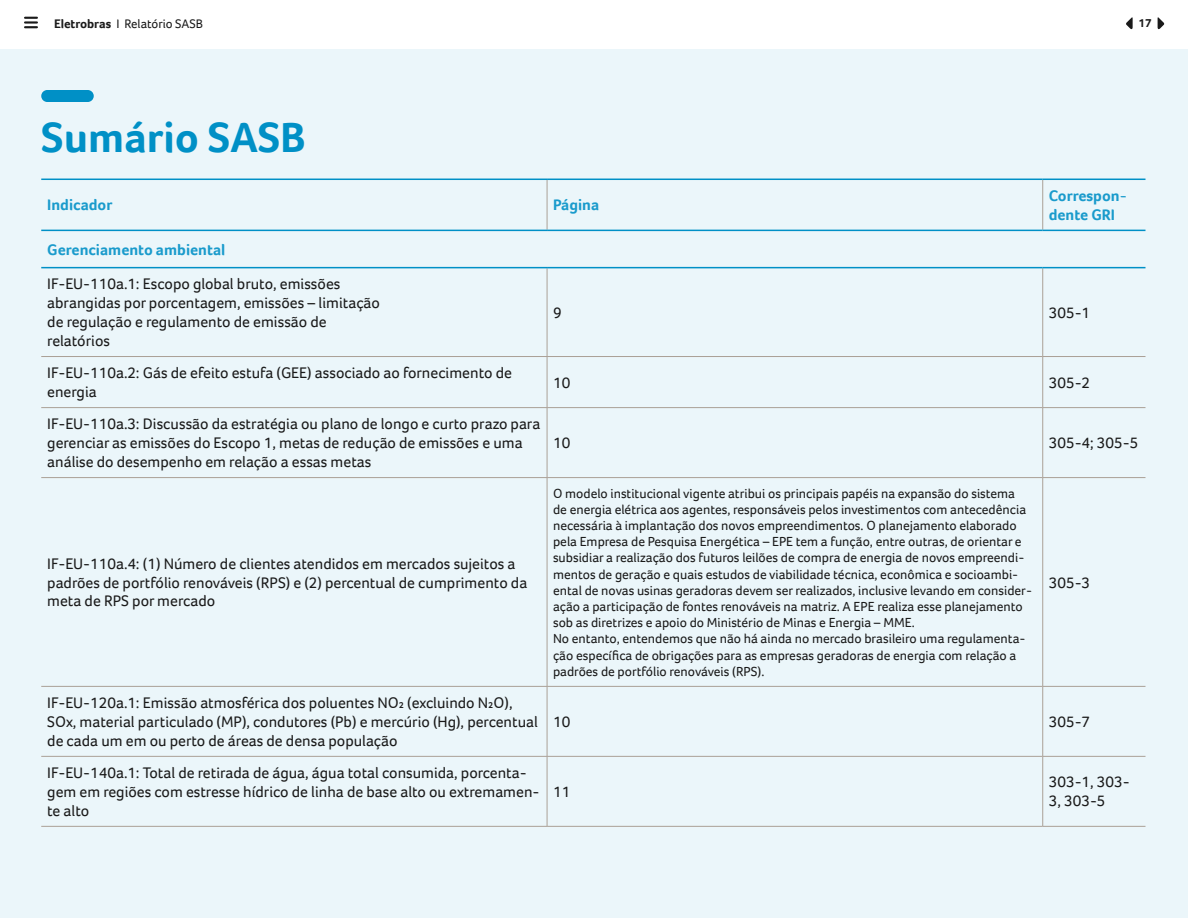
<style>
.page{position:relative;width:1188px;height:918px;background:#ebf6fa}
.page>*{position:absolute;margin:0;border:0;box-sizing:border-box;transform-origin:0 0}
.t1{font:700 43.5px "Foco";color:#0090c6}
.t2{font:15.75px/18.9px "Foco";color:#1a1a1a}
.t3{font:700 15.75px/18.9px "Foco";color:#1a9bcc}
.t4{font:13.5px/16.2px "Foco";color:#1a1a1a}
.t5{font:12.75px "Foco";color:#1a1a1a}
.t6{font:700 12px "Foco";color:#1a1a1a}
.s1{font-weight:700}
</style>
<div class="page">
<div style="left:41px;top:90px;width:53px;height:12px;background:#0090c6;border-radius:6px"></div>
<div style="left:0;top:0;width:1188px;height:49px;background:#fff"></div>
<svg style="left:25px;top:17px;width:12px;height:11px"></svg>
<svg style="left:1126px;top:17px;width:7px;height:13px"></svg>
<svg style="left:1158px;top:17px;width:6px;height:13px"></svg>
<hr style="left:547px;top:180px;width:1px;height:50px;background:#aaa096">
<hr style="left:1042px;top:180px;width:1px;height:50px;background:#aaa096">
<hr style="left:1042px;top:268px;width:1px;height:88px;background:#aaa096">
<hr style="left:41px;top:356px;width:506px;height:1px;background:#aaa096">
<hr style="left:547px;top:356px;width:496px;height:1px;background:#aaa096">
<hr style="left:1043px;top:356px;width:103px;height:1px;background:#aaa096">
<hr style="left:1042px;top:357px;width:1px;height:50px;background:#aaa096">
<hr style="left:41px;top:407px;width:506px;height:1px;background:#aaa096">
<hr style="left:547px;top:407px;width:496px;height:1px;background:#aaa096">
<hr style="left:1043px;top:407px;width:103px;height:1px;background:#aaa096">
<hr style="left:1042px;top:408px;width:1px;height:69px;background:#aaa096">
<hr style="left:41px;top:477px;width:506px;height:1px;background:#aaa096">
<hr style="left:547px;top:477px;width:496px;height:1px;background:#aaa096">
<hr style="left:1043px;top:477px;width:103px;height:1px;background:#aaa096">
<hr style="left:1042px;top:478px;width:1px;height:208px;background:#aaa096">
<hr style="left:41px;top:686px;width:506px;height:1px;background:#aaa096">
<hr style="left:547px;top:686px;width:496px;height:1px;background:#aaa096">
<hr style="left:1043px;top:686px;width:103px;height:1px;background:#aaa096">
<hr style="left:1042px;top:687px;width:1px;height:69px;background:#aaa096">
<hr style="left:41px;top:756px;width:506px;height:1px;background:#aaa096">
<hr style="left:547px;top:756px;width:496px;height:1px;background:#aaa096">
<hr style="left:1043px;top:756px;width:103px;height:1px;background:#aaa096">
<hr style="left:1042px;top:757px;width:1px;height:69px;background:#aaa096">
<hr style="left:41px;top:826px;width:506px;height:1px;background:#aaa096">
<hr style="left:547px;top:826px;width:496px;height:1px;background:#aaa096">
<hr style="left:1043px;top:826px;width:103px;height:1px;background:#aaa096">
<hr style="left:547px;top:268px;width:1px;height:88px;background:#aaa096">
<hr style="left:547px;top:357px;width:1px;height:50px;background:#aaa096">
<hr style="left:547px;top:408px;width:1px;height:69px;background:#aaa096">
<hr style="left:547px;top:478px;width:1px;height:208px;background:#aaa096">
<hr style="left:547px;top:687px;width:1px;height:69px;background:#aaa096">
<hr style="left:547px;top:757px;width:1px;height:69px;background:#aaa096">
<hr style="left:41px;top:179px;width:506px;height:1px;background:#0090c6">
<hr style="left:547px;top:179px;width:496px;height:1px;background:#0090c6">
<hr style="left:1043px;top:179px;width:103px;height:1px;background:#0090c6">
<hr style="left:41px;top:230px;width:506px;height:1px;background:#0090c6">
<hr style="left:547px;top:230px;width:496px;height:1px;background:#0090c6">
<hr style="left:1043px;top:230px;width:103px;height:1px;background:#0090c6">
<hr style="left:41px;top:267px;width:506px;height:1px;background:#0090c6">
<hr style="left:547px;top:267px;width:496px;height:1px;background:#0090c6">
<hr style="left:1043px;top:267px;width:103px;height:1px;background:#0090c6">
<p class="t5" style="left:54px;top:15px;width:150px"><span class="s1">Eletrobras</span> I Relatório SASB</p>
<p class="t6" style="left:1139px;top:15px;width:15px">17</p>
<h1 class="t1" style="left:41px;top:109px;width:266px">Sumário SASB</h1>
<p class="t3" style="left:47px;top:195px;width:67px">Indicador</p>
<p class="t3" style="left:553px;top:195px;width:48px">Página</p>
<p class="t3" style="left:1049px;top:186px;width:80px">Correspon&shy;dente GRI</p>
<p class="t3" style="left:47px;top:240px;width:180px">Gerenciamento ambiental</p>
<p class="t2" style="left:47px;top:274px;width:334px">IF-EU-110a.1: Escopo global bruto, emissões abrangidas por porcentagem, emissões – limitação de regulação e regulamento de emissão de relatórios</p>
<p class="t2" style="left:553px;top:303px;width:10px">9</p>
<p class="t2" style="left:1049px;top:303px;width:43px">305-1</p>
<p class="t2" style="left:47px;top:363px;width:466px">IF-EU-110a.2: Gás de efeito estufa (GEE) associado ao fornecimento de energia</p>
<p class="t2" style="left:553px;top:373px;width:19px">10</p>
<p class="t2" style="left:1049px;top:373px;width:43px">305-2</p>
<p class="t2" style="left:47px;top:414px;width:495px">IF-EU-110a.3: Discussão da estratégia ou plano de longo e curto prazo para gerenciar as emissões do Escopo 1, metas de redução de emissões e uma análise do desempenho em relação a essas metas</p>
<p class="t2" style="left:553px;top:433px;width:19px">10</p>
<p class="t2" style="left:1049px;top:433px;width:91px">305-4; 305-5</p>
<p class="t2" style="left:47px;top:554px;width:482px">IF-EU-110a.4: (1) Número de clientes atendidos em mercados sujeitos a padrões de portfólio renováveis (RPS) e (2) percentual de cumprimento da meta de RPS por mercado</p>
<p class="t2" style="left:47px;top:693px;width:492px">IF-EU-120a.1: Emissão atmosférica dos poluentes NO2 (excluindo N2O),<br>SOx, material particulado (MP), condutores (Pb) e mercúrio (Hg), percentual de cada um em ou perto de áreas de densa população</p>
<p class="t2" style="left:47px;top:763px;width:494px">IF-EU-140a.1: Total de retirada de água, água total consumida, porcenta&shy;gem em regiões com estresse hídrico de linha de base alto ou extremamen&shy;te alto</p>
<p class="t4" style="left:553px;top:485px;width:480px">O modelo institucional vigente atribui os principais papéis na expansão do sistema de energia elétrica aos agentes, responsáveis pelos investimentos com antecedência necessária à implantação dos novos empreendimentos. O planejamento elaborado pela Empresa de Pesquisa Energética – EPE tem a função, entre outras, de orientar e subsidiar a realização dos futuros leilões de compra de energia de novos empreendi&shy;mentos de geração e quais estudos de viabilidade técnica, econômica e socioambi&shy;ental de novas usinas geradoras devem ser realizados, inclusive levando em consider&shy;ação a participação de fontes renováveis na matriz. A EPE realiza esse planejamento sob as diretrizes e apoio do Ministério de Minas e Energia – MME.<br>No entanto, entendemos que não há ainda no mercado brasileiro uma regulamenta&shy;ção específica de obrigações para as empresas geradoras de energia com relação a padrões de portfólio renováveis (RPS).</p>
<p class="t2" style="left:1049px;top:573px;width:43px">305-3</p>
<p class="t2" style="left:553px;top:712px;width:19px">10</p>
<p class="t2" style="left:1049px;top:712px;width:43px">305-7</p>
<p class="t2" style="left:553px;top:782px;width:19px">11</p>
<p class="t2" style="left:1049px;top:773px;width:83px">303-1, 303-<br>3, 303-5</p>
</div>
